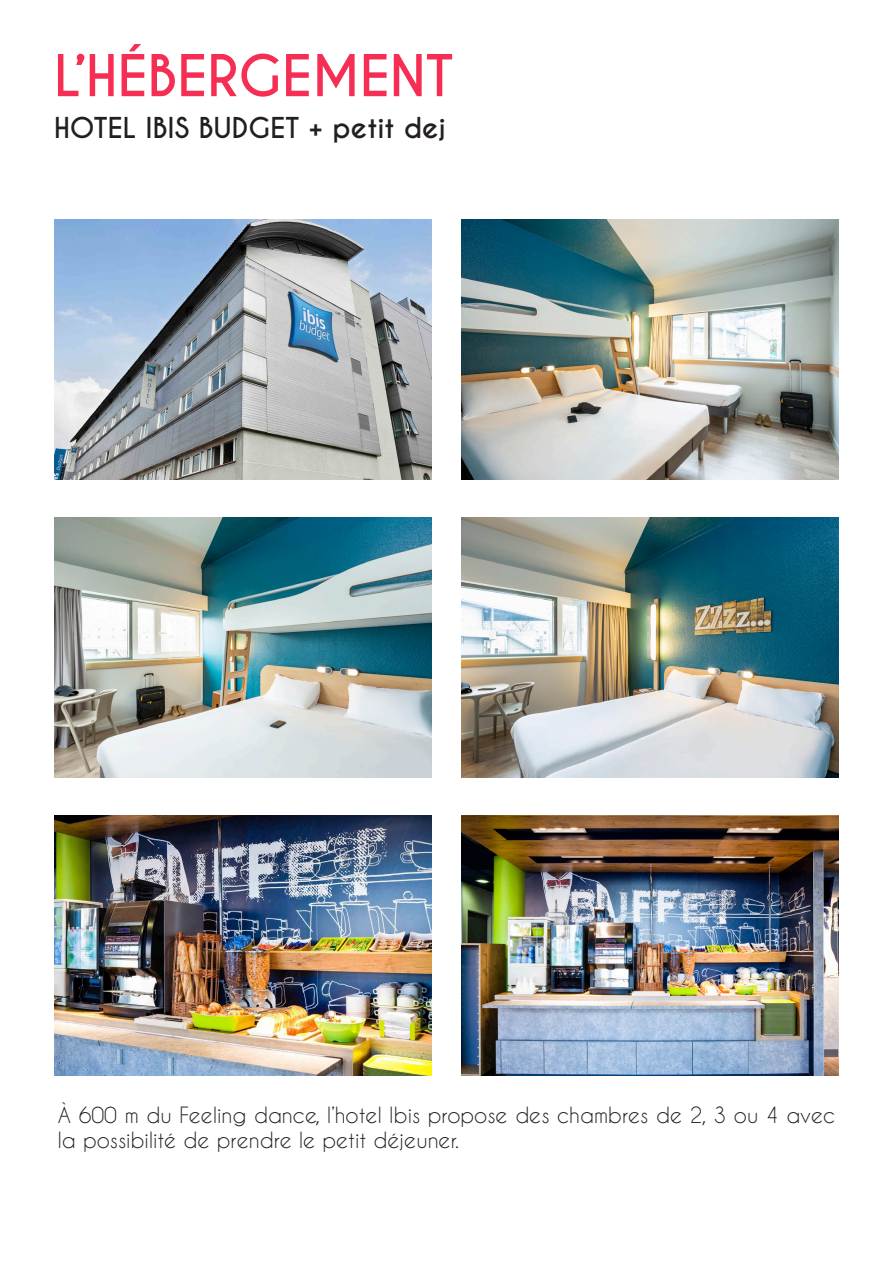
<style>
.page{position:relative;width:893px;height:1263px;background:#fff}
.page>*{position:absolute;margin:0;border:0;box-sizing:border-box;transform-origin:0 0}
.t1{font:700 54px "Caviar Dreams";color:#f62e53}
.t2{font:700 27px "Caviar Dreams";color:#231f20}
.t3{font:21px/25.2px "Caviar Dreams";color:#231f20}
</style>
<div class="page">
<img style="left:54px;top:220px;width:378px;height:259px">
<img style="left:461px;top:220px;width:378px;height:259px">
<img style="left:54px;top:815px;width:378px;height:260px">
<img style="left:54px;top:517px;width:378px;height:260px">
<img style="left:461px;top:517px;width:378px;height:260px">
<img style="left:461px;top:815px;width:378px;height:260px">
<p class="t1" style="left:54px;top:43px;width:401px">L’HÉBERGEMENT</p>
<p class="t2" style="left:54px;top:112px;width:394px">HOTEL IBIS BUDGET + petit dej</p>
<p class="t3" style="left:58px;top:1102px;width:779px">À 600 m du Feeling dance, l’hotel Ibis propose des chambres de 2, 3 ou 4 avec la possibilité de prendre le petit déjeuner.</p>
</div>
